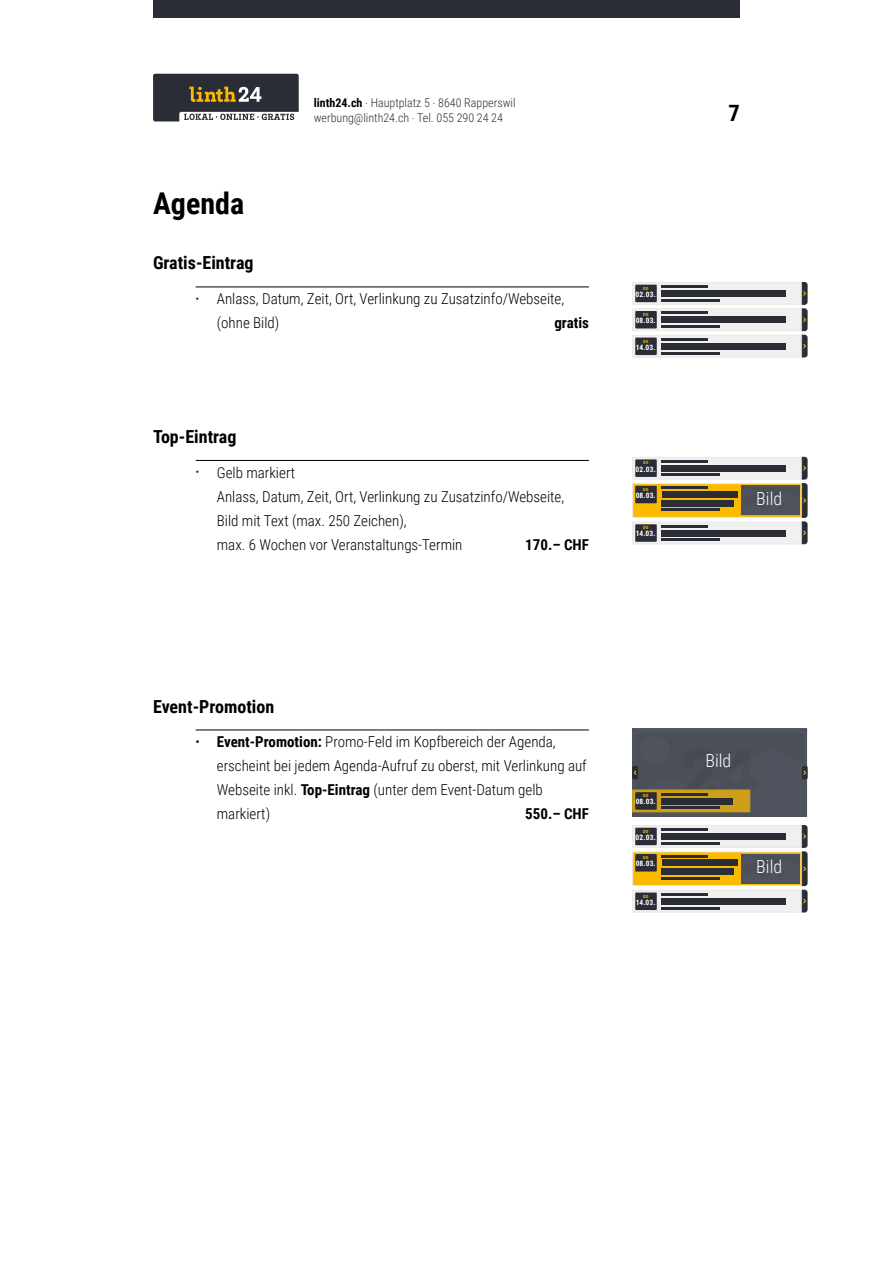
<style>
.page{position:relative;width:893px;height:1263px;background:#fff}
.page>*{position:absolute;margin:0;border:0;box-sizing:border-box;transform-origin:0 0}
.t1{font:700 30px "Roboto Condensed";color:#000}
.t2{font:700 22.5px "Roboto Condensed";color:#000}
.t3{font:700 18px "Roboto Condensed";color:#000}
.t4{font:300 18px "Roboto Condensed";color:#fff}
.t5{font:300 15px/24px "Roboto Condensed";color:#000}
.t6{font:700 15px "Roboto Condensed";color:#000}
.t7{font:300 12px/14.4px "Roboto Condensed";color:#2a2d35}
.t8{font:700 7.5px "Roboto Condensed";letter-spacing:.03em;color:#fff}
.t9{font:700 4.35px "Roboto Condensed";letter-spacing:.065em;color:#fbba00}
.s1{font-weight:700;color:#000}
.s2{font-size:12px;color:#2a2d35}
.s3{font-weight:700;font-size:12px;color:#2a2d35}
.s4{font-weight:700}
</style>
<div class="page">
<hr style="left:196px;top:287px;width:393px;height:1px;background:#000">
<hr style="left:196px;top:460px;width:393px;height:1px;background:#000">
<hr style="left:196px;top:730px;width:393px;height:1px;background:#000">
<svg style="left:153px;top:74px;width:146px;height:47px"></svg>
<div style="left:153px;top:0;width:587px;height:17px;background:#2a2d35"></div>
<div style="left:632px;top:282px;width:169px;height:22px;background:#f0f0f0;border:1px solid #ebe8e3"></div>
<div style="left:635px;top:285px;width:22px;height:17px;background:#2a2d35"></div>
<div style="left:662px;top:290px;width:124px;height:7px;background:#2a2d35"></div>
<hr style="left:662px;top:285px;width:46px;height:3px;background:#2a2d35">
<hr style="left:662px;top:299px;width:58px;height:3px;background:#2a2d35">
<div style="left:632px;top:309px;width:169px;height:22px;background:#f0f0f0;border:1px solid #ebe8e3"></div>
<div style="left:635px;top:311px;width:22px;height:17px;background:#2a2d35"></div>
<div style="left:662px;top:317px;width:124px;height:6px;background:#2a2d35"></div>
<hr style="left:662px;top:311px;width:46px;height:3px;background:#2a2d35">
<hr style="left:662px;top:325px;width:58px;height:3px;background:#2a2d35">
<div style="left:632px;top:335px;width:169px;height:22px;background:#f0f0f0;border:1px solid #ebe8e3"></div>
<div style="left:635px;top:338px;width:22px;height:17px;background:#2a2d35"></div>
<div style="left:662px;top:343px;width:124px;height:6px;background:#2a2d35"></div>
<hr style="left:662px;top:338px;width:46px;height:3px;background:#2a2d35">
<hr style="left:662px;top:352px;width:58px;height:3px;background:#2a2d35">
<svg style="left:802px;top:282px;width:5px;height:75px"></svg>
<div style="left:632px;top:522px;width:169px;height:22px;background:#f0f0f0"></div>
<div style="left:635px;top:524px;width:22px;height:18px;background:#2a2d35"></div>
<div style="left:662px;top:530px;width:124px;height:6px;background:#2a2d35"></div>
<hr style="left:662px;top:525px;width:46px;height:3px;background:#2a2d35">
<hr style="left:662px;top:538px;width:58px;height:3px;background:#2a2d35">
<div style="left:632px;top:457px;width:169px;height:22px;background:#f0f0f0"></div>
<div style="left:635px;top:459px;width:22px;height:18px;background:#2a2d35"></div>
<div style="left:662px;top:465px;width:124px;height:6px;background:#2a2d35"></div>
<hr style="left:662px;top:460px;width:46px;height:3px;background:#2a2d35">
<hr style="left:662px;top:473px;width:58px;height:3px;background:#2a2d35">
<div style="left:632px;top:483px;width:169px;height:34px;background:#fbba00;border:1px solid #ebe8e3"></div>
<div style="left:635px;top:486px;width:22px;height:17px;background:#2a2d35"></div>
<hr style="left:662px;top:486px;width:46px;height:3px;background:#2a2d35">
<hr style="left:662px;top:508px;width:58px;height:3px;background:#2a2d35">
<svg style="left:802px;top:457px;width:5px;height:87px"></svg>
<div style="left:662px;top:491px;width:76px;height:7px;background:#2a2d35"></div>
<div style="left:742px;top:485px;width:58px;height:30px;background:#4d515a"></div>
<div style="left:662px;top:500px;width:72px;height:6px;background:#2a2d35"></div>
<div style="left:632px;top:729px;width:175px;height:87px;background:#4d5159"></div>
<div style="left:632px;top:890px;width:169px;height:22px;background:#f0f0f0;border:1px solid #ebe8e3"></div>
<div style="left:635px;top:892px;width:22px;height:18px;background:#2a2d35"></div>
<div style="left:662px;top:898px;width:124px;height:6px;background:#2a2d35"></div>
<hr style="left:662px;top:893px;width:46px;height:3px;background:#2a2d35">
<hr style="left:662px;top:906px;width:58px;height:3px;background:#2a2d35">
<div style="left:632px;top:825px;width:169px;height:22px;background:#f0f0f0;border:1px solid #ebe8e3"></div>
<div style="left:635px;top:828px;width:22px;height:17px;background:#2a2d35"></div>
<div style="left:662px;top:833px;width:124px;height:7px;background:#2a2d35"></div>
<hr style="left:662px;top:828px;width:46px;height:3px;background:#2a2d35">
<hr style="left:662px;top:842px;width:58px;height:3px;background:#2a2d35">
<svg style="left:632px;top:852px;width:169px;height:34px;fill:#fbba00"></svg>
<div style="left:635px;top:854px;width:22px;height:17px;background:#2a2d35"></div>
<hr style="left:662px;top:854px;width:46px;height:3px;background:#2a2d35">
<hr style="left:662px;top:876px;width:58px;height:3px;background:#2a2d35">
<svg style="left:802px;top:825px;width:5px;height:87px"></svg>
<div style="left:662px;top:860px;width:76px;height:6px;background:#2a2d35"></div>
<div style="left:662px;top:868px;width:72px;height:6px;background:#2a2d35"></div>
<div style="left:802px;top:766px;width:5px;height:13px;border:1px solid #2a2d35"></div>
<svg style="left:633px;top:766px;width:4px;height:13px"></svg>
<div style="left:632px;top:766px;width:6px;height:13px;border:1px solid #2a2d35"></div>
<svg style="left:632px;top:790px;width:118px;height:22px"></svg>
<div style="left:635px;top:792px;width:22px;height:18px;background:#2a2d35"></div>
<div style="left:662px;top:798px;width:71px;height:6px;background:#2a2d35"></div>
<hr style="left:662px;top:793px;width:46px;height:3px;background:#2a2d35">
<hr style="left:662px;top:806px;width:58px;height:3px;background:#2a2d35">
<div style="left:742px;top:854px;width:58px;height:29px;background:#4d515a"></div>
<p class="t7" style="left:314px;top:95px;width:203px"><span class="s1">linth24.ch</span> . Hauptplatz 5 . 8640 Rapperswil werbung@linth24.ch . Tel. 055 290 24 24</p>
<h2 class="t2" style="left:728px;top:98px;width:13px">7</h2>
<h1 class="t1" style="left:153px;top:182px;width:93px">Agenda</h1>
<p class="t3" style="left:153px;top:250px;width:102px">Gratis-Eintrag</p>
<p class="t5" style="left:217px;top:286px;width:349px;text-indent:-21px"><span class="s2">•</span> Anlass, Datum, Zeit, Ort, Verlinkung zu Zusatzinfo/Webseite, (ohne Bild)</p>
<p class="t6" style="left:554px;top:312px;width:36px">gratis</p>
<p class="t9" style="left:643px;top:285px;width:7px">DO</p>
<p class="t8" style="left:636px;top:289px;width:22px">02.03.</p>
<p class="t9" style="left:643px;top:311px;width:7px">DO</p>
<p class="t8" style="left:636px;top:315px;width:22px">08.03.</p>
<p class="t9" style="left:643px;top:338px;width:7px">DO</p>
<p class="t8" style="left:636px;top:342px;width:21px">14.03.</p>
<p class="t3" style="left:153px;top:424px;width:85px">Top-Eintrag</p>
<p class="t5" style="left:217px;top:460px;width:349px;text-indent:-21px"><span class="s2">•</span> Gelb markiert<br>Anlass, Datum, Zeit, Ort, Verlinkung zu Zusatzinfo/Webseite, Bild mit Text (max. 250 Zeichen),<br>max. 6 Wochen vor Veranstaltungs-Termin</p>
<p class="t6" style="left:525px;top:534px;width:65px">170.– CHF</p>
<p class="t9" style="left:643px;top:460px;width:7px">DO</p>
<p class="t8" style="left:636px;top:464px;width:22px">02.03.</p>
<p class="t9" style="left:643px;top:486px;width:7px">DO</p>
<p class="t8" style="left:636px;top:490px;width:22px">08.03.</p>
<p class="t9" style="left:643px;top:525px;width:7px">DO</p>
<p class="t8" style="left:636px;top:528px;width:21px">14.03.</p>
<p class="t4" style="left:756px;top:486px;width:27px">Bild</p>
<p class="t3" style="left:153px;top:693px;width:123px">Event-Promotion</p>
<p class="t5" style="left:217px;top:729px;width:371px;text-indent:-21px"><span class="s3">•</span> <span class="s4">Event-Promotion:</span> Promo-Feld im Kopfbereich der Agenda, erscheint bei jedem Agenda-Aufruf zu oberst, mit Verlinkung auf Webseite inkl. <span class="s4">Top-Eintrag</span> (unter dem Event-Datum gelb markiert)</p>
<p class="t6" style="left:525px;top:803px;width:65px">550.– CHF</p>
<p class="t9" style="left:643px;top:792px;width:7px">DO</p>
<p class="t8" style="left:636px;top:796px;width:22px">08.03.</p>
<p class="t9" style="left:643px;top:828px;width:7px">DO</p>
<p class="t8" style="left:636px;top:832px;width:22px">02.03.</p>
<p class="t9" style="left:643px;top:854px;width:7px">DO</p>
<p class="t8" style="left:636px;top:858px;width:22px">08.03.</p>
<p class="t9" style="left:643px;top:893px;width:7px">DO</p>
<p class="t8" style="left:636px;top:897px;width:21px">14.03.</p>
<p class="t4" style="left:705px;top:747px;width:27px">Bild</p>
<p class="t4" style="left:756px;top:854px;width:27px">Bild</p>
</div>
